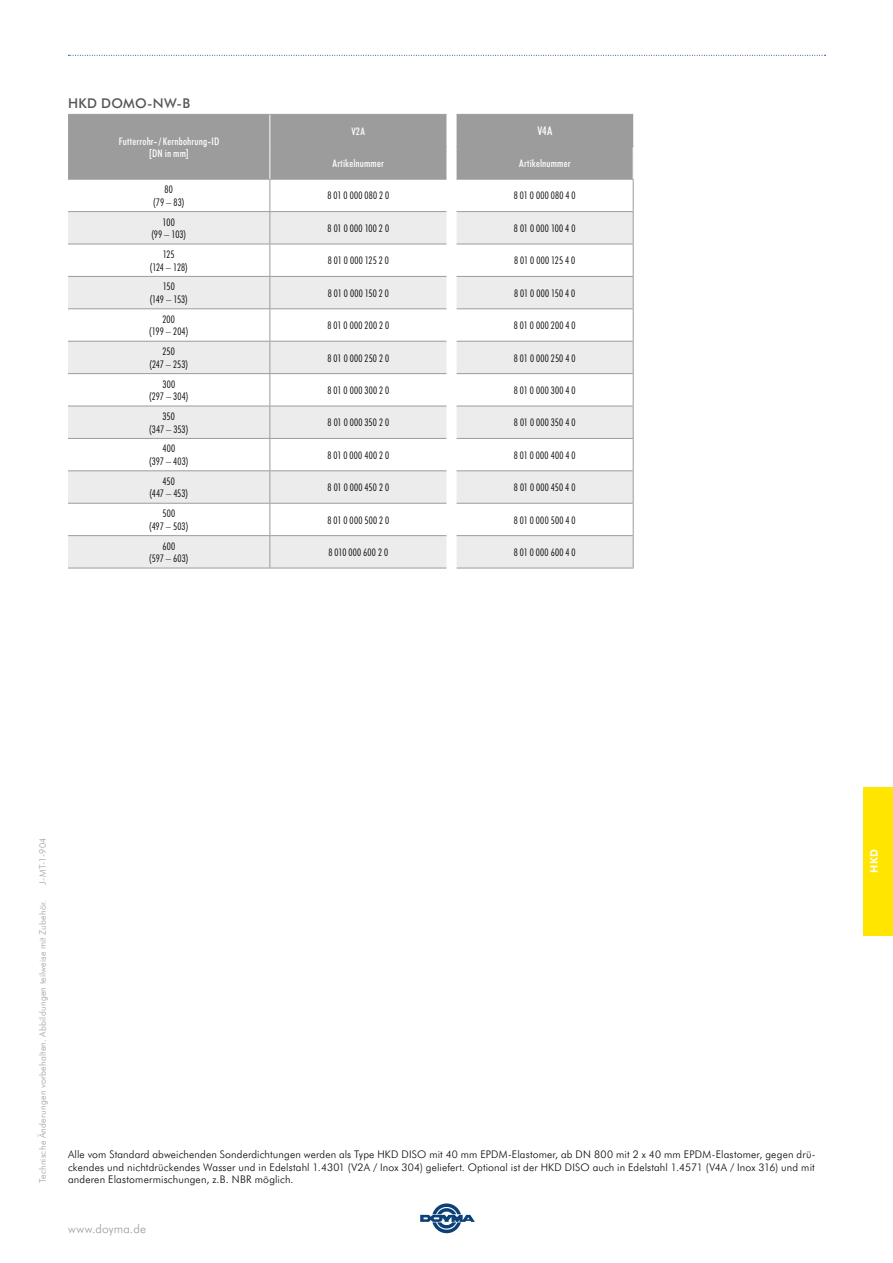
<style>
.page{position:relative;width:893px;height:1263px;background:#fff}
.page>*{position:absolute;margin:0;border:0;box-sizing:border-box;transform-origin:0 0}
.t1{font:500 13.5px "Futura BT";letter-spacing:.02em;color:#565655}
.t2{font:300 12px "Futura BT";letter-spacing:.015em;color:#9c9c9d}
.t3{font:500 condensed 12px "Futura BT";color:#fff}
.t4{font:300 condensed 10.5px/12.6px "Futura BT";letter-spacing:.015em;color:#000;text-align:center}
.t5{font:300 10.5px/12.6px "Futura BT";letter-spacing:.015em;color:#000;text-align:justify}
.t6{font:500 condensed 10.5px/12.6px "Futura BT";letter-spacing:.015em;color:#fff;text-align:center}
.t7{font:300 condensed 10.5px/12.6px "Futura BT";letter-spacing:-.03em;color:#000;text-align:center}
.t8{font:300 condensed 10.5px/12.6px "Futura BT";letter-spacing:-.025em;color:#000;text-align:center}
.t9{font:700 10.5px "Futura BT";color:#fff}
.t10{font:300 9px "Futura BT";letter-spacing:.02em;color:#9c9c9d}
</style>
<div class="page">
<svg style="left:420px;top:1203px;width:55px;height:30px"></svg>
<svg style="left:68px;top:55px;width:758px;height:1px"></svg>
<div style="left:863px;top:787px;width:30px;height:148px;background:#ffe500"></div>
<div style="left:68px;top:114px;width:565px;height:65px;background:#9c9c9d"></div>
<svg style="left:68px;top:212px;width:565px;height:356px;fill:#ececec"></svg>
<hr style="left:68px;top:114px;width:202px;height:1px;background:#9c9c9d">
<hr style="left:270px;top:114px;width:176px;height:1px;background:#9c9c9d">
<hr style="left:457px;top:114px;width:176px;height:1px;background:#9c9c9d">
<hr style="left:270px;top:146px;width:176px;height:1px;background:#9c9c9d">
<hr style="left:457px;top:146px;width:177px;height:1px;background:#9c9c9d">
<hr style="left:68px;top:179px;width:202px;height:1px;background:#9c9c9d">
<hr style="left:270px;top:179px;width:176px;height:1px;background:#9c9c9d">
<hr style="left:269px;top:180px;width:1px;height:31px;background:#9c9c9d">
<hr style="left:457px;top:179px;width:177px;height:1px;background:#9c9c9d">
<hr style="left:633px;top:180px;width:1px;height:31px;background:#9c9c9d">
<hr style="left:68px;top:211px;width:202px;height:1px;background:#9c9c9d">
<hr style="left:270px;top:211px;width:176px;height:1px;background:#9c9c9d">
<hr style="left:269px;top:212px;width:1px;height:32px;background:#9c9c9d">
<hr style="left:457px;top:211px;width:177px;height:1px;background:#9c9c9d">
<hr style="left:633px;top:212px;width:1px;height:32px;background:#9c9c9d">
<hr style="left:68px;top:244px;width:202px;height:1px;background:#9c9c9d">
<hr style="left:270px;top:244px;width:176px;height:1px;background:#9c9c9d">
<hr style="left:269px;top:244px;width:1px;height:32px;background:#9c9c9d">
<hr style="left:457px;top:244px;width:177px;height:1px;background:#9c9c9d">
<hr style="left:633px;top:244px;width:1px;height:32px;background:#9c9c9d">
<hr style="left:68px;top:276px;width:202px;height:1px;background:#9c9c9d">
<hr style="left:270px;top:276px;width:176px;height:1px;background:#9c9c9d">
<hr style="left:269px;top:277px;width:1px;height:31px;background:#9c9c9d">
<hr style="left:457px;top:276px;width:177px;height:1px;background:#9c9c9d">
<hr style="left:633px;top:277px;width:1px;height:31px;background:#9c9c9d">
<hr style="left:68px;top:308px;width:202px;height:1px;background:#9c9c9d">
<hr style="left:270px;top:308px;width:176px;height:1px;background:#9c9c9d">
<hr style="left:269px;top:309px;width:1px;height:32px;background:#9c9c9d">
<hr style="left:457px;top:308px;width:177px;height:1px;background:#9c9c9d">
<hr style="left:633px;top:309px;width:1px;height:32px;background:#9c9c9d">
<hr style="left:68px;top:341px;width:202px;height:1px;background:#9c9c9d">
<hr style="left:270px;top:341px;width:176px;height:1px;background:#9c9c9d">
<hr style="left:269px;top:342px;width:1px;height:31px;background:#9c9c9d">
<hr style="left:457px;top:341px;width:177px;height:1px;background:#9c9c9d">
<hr style="left:633px;top:342px;width:1px;height:31px;background:#9c9c9d">
<hr style="left:68px;top:373px;width:202px;height:1px;background:#9c9c9d">
<hr style="left:270px;top:373px;width:176px;height:1px;background:#9c9c9d">
<hr style="left:269px;top:374px;width:1px;height:32px;background:#9c9c9d">
<hr style="left:457px;top:373px;width:177px;height:1px;background:#9c9c9d">
<hr style="left:633px;top:374px;width:1px;height:32px;background:#9c9c9d">
<hr style="left:68px;top:406px;width:202px;height:1px;background:#9c9c9d">
<hr style="left:270px;top:406px;width:176px;height:1px;background:#9c9c9d">
<hr style="left:269px;top:406px;width:1px;height:32px;background:#9c9c9d">
<hr style="left:457px;top:406px;width:177px;height:1px;background:#9c9c9d">
<hr style="left:633px;top:406px;width:1px;height:32px;background:#9c9c9d">
<hr style="left:68px;top:438px;width:202px;height:1px;background:#9c9c9d">
<hr style="left:270px;top:438px;width:176px;height:1px;background:#9c9c9d">
<hr style="left:269px;top:439px;width:1px;height:31px;background:#9c9c9d">
<hr style="left:457px;top:438px;width:177px;height:1px;background:#9c9c9d">
<hr style="left:633px;top:439px;width:1px;height:31px;background:#9c9c9d">
<hr style="left:68px;top:470px;width:202px;height:1px;background:#9c9c9d">
<hr style="left:270px;top:470px;width:176px;height:1px;background:#9c9c9d">
<hr style="left:269px;top:471px;width:1px;height:32px;background:#9c9c9d">
<hr style="left:457px;top:470px;width:177px;height:1px;background:#9c9c9d">
<hr style="left:633px;top:471px;width:1px;height:32px;background:#9c9c9d">
<hr style="left:68px;top:503px;width:202px;height:1px;background:#9c9c9d">
<hr style="left:270px;top:503px;width:176px;height:1px;background:#9c9c9d">
<hr style="left:269px;top:504px;width:1px;height:31px;background:#9c9c9d">
<hr style="left:457px;top:503px;width:177px;height:1px;background:#9c9c9d">
<hr style="left:633px;top:504px;width:1px;height:31px;background:#9c9c9d">
<hr style="left:68px;top:535px;width:202px;height:1px;background:#9c9c9d">
<hr style="left:270px;top:535px;width:176px;height:1px;background:#9c9c9d">
<hr style="left:269px;top:536px;width:1px;height:32px;background:#9c9c9d">
<hr style="left:457px;top:535px;width:177px;height:1px;background:#9c9c9d">
<hr style="left:633px;top:536px;width:1px;height:32px;background:#9c9c9d">
<hr style="left:68px;top:568px;width:202px;height:1px;background:#9c9c9d">
<hr style="left:270px;top:568px;width:176px;height:1px;background:#9c9c9d">
<hr style="left:457px;top:568px;width:177px;height:1px;background:#9c9c9d">
<hr style="left:269px;top:115px;width:1px;height:32px;background:#fff">
<hr style="left:269px;top:147px;width:1px;height:32px;background:#fff">
<p class="t1" style="left:68px;top:94px;width:124px">HKD DOMO-NW-B</p>
<p class="t6" style="left:119px;top:134px;width:102px">Futterrohr-/Kernbohrung-ID [DN in mm]</p>
<p class="t6" style="left:351px;top:124px;width:15px">V2A</p>
<p class="t3" style="left:537px;top:123px;width:17px">V4A</p>
<p class="t6" style="left:332px;top:157px;width:53px">Artikelnummer</p>
<p class="t6" style="left:519px;top:157px;width:53px">Artikelnummer</p>
<p class="t4" style="left:153px;top:183px;width:33px">80<br>(79 – 83)</p>
<p class="t4" style="left:327px;top:189px;width:63px">8 01 0 000 080 2 0</p>
<p class="t4" style="left:514px;top:189px;width:63px">8 01 0 000 080 4 0</p>
<p class="t4" style="left:151px;top:215px;width:36px">100<br>(99 – 103)</p>
<p class="t4" style="left:328px;top:221px;width:63px">8 01 0 000 100 2 0</p>
<p class="t4" style="left:514px;top:221px;width:63px">8 01 0 000 100 4 0</p>
<p class="t7" style="left:150px;top:248px;width:40px">125<br>(124 – 128)</p>
<p class="t4" style="left:328px;top:254px;width:63px">8 01 0 000 125 2 0</p>
<p class="t4" style="left:514px;top:254px;width:63px">8 01 0 000 125 4 0</p>
<p class="t8" style="left:150px;top:280px;width:40px">150<br>(149 – 153)</p>
<p class="t4" style="left:328px;top:286px;width:63px">8 01 0 000 150 2 0</p>
<p class="t4" style="left:514px;top:286px;width:63px">8 01 0 000 150 4 0</p>
<p class="t4" style="left:149px;top:312px;width:41px">200<br>(199 – 204)</p>
<p class="t4" style="left:327px;top:319px;width:63px">8 01 0 000 200 2 0</p>
<p class="t4" style="left:514px;top:319px;width:63px">8 01 0 000 200 4 0</p>
<p class="t4" style="left:149px;top:345px;width:40px">250<br>(247 – 253)</p>
<p class="t4" style="left:327px;top:351px;width:63px">8 01 0 000 250 2 0</p>
<p class="t4" style="left:514px;top:351px;width:63px">8 01 0 000 250 4 0</p>
<p class="t4" style="left:149px;top:377px;width:41px">300<br>(297 – 304)</p>
<p class="t4" style="left:327px;top:383px;width:63px">8 01 0 000 300 2 0</p>
<p class="t4" style="left:514px;top:383px;width:63px">8 01 0 000 300 4 0</p>
<p class="t4" style="left:149px;top:410px;width:40px">350<br>(347 – 353)</p>
<p class="t4" style="left:328px;top:416px;width:63px">8 01 0 000 350 2 0</p>
<p class="t4" style="left:514px;top:416px;width:63px">8 01 0 000 350 4 0</p>
<p class="t4" style="left:149px;top:442px;width:41px">400<br>(397 – 403)</p>
<p class="t4" style="left:327px;top:448px;width:64px">8 01 0 000 400 2 0</p>
<p class="t4" style="left:514px;top:448px;width:64px">8 01 0 000 400 4 0</p>
<p class="t4" style="left:149px;top:474px;width:40px">450<br>(447 – 453)</p>
<p class="t4" style="left:328px;top:481px;width:63px">8 01 0 000 450 2 0</p>
<p class="t4" style="left:514px;top:481px;width:63px">8 01 0 000 450 4 0</p>
<p class="t4" style="left:149px;top:507px;width:40px">500<br>(497 – 503)</p>
<p class="t4" style="left:327px;top:513px;width:64px">8 01 0 000 500 2 0</p>
<p class="t4" style="left:514px;top:513px;width:64px">8 01 0 000 500 4 0</p>
<p class="t4" style="left:149px;top:539px;width:41px">600<br>(597 – 603)</p>
<p class="t4" style="left:328px;top:546px;width:61px">8 010 000 600 2 0</p>
<p class="t4" style="left:514px;top:546px;width:64px">8 01 0 000 600 4 0</p>
<p class="t10" style="left:36px;top:884px;width:48px;rotate:-90deg">J-MT-1-904</p>
<p class="t10" style="left:36px;top:1183px;width:285px;rotate:-90deg">Technische Änderungen vorbehalten. Abbildungen teilweise mit Zubehör.</p>
<p class="t5" style="left:68px;top:1148px;width:749px">Alle vom Standard abweichenden Sonderdichtungen werden als Type HKD DISO mit 40 mm EPDM-Elastomer, ab DN 800 mit 2 x 40 mm EPDM-Elastomer, gegen drü&shy;ckendes und nichtdrückendes Wasser und in Edelstahl 1.4301 (V2A / Inox 304) geliefert. Optional ist der HKD DISO auch in Edelstahl 1.4571 (V4A / Inox 316) und mit anderen Elastomermischungen, z.B. NBR möglich.</p>
<p class="t2" style="left:68px;top:1221px;width:79px">www.doyma.de</p>
<p class="t9" style="left:867px;top:873px;width:25px;rotate:-90deg">HKD</p>
</div>
